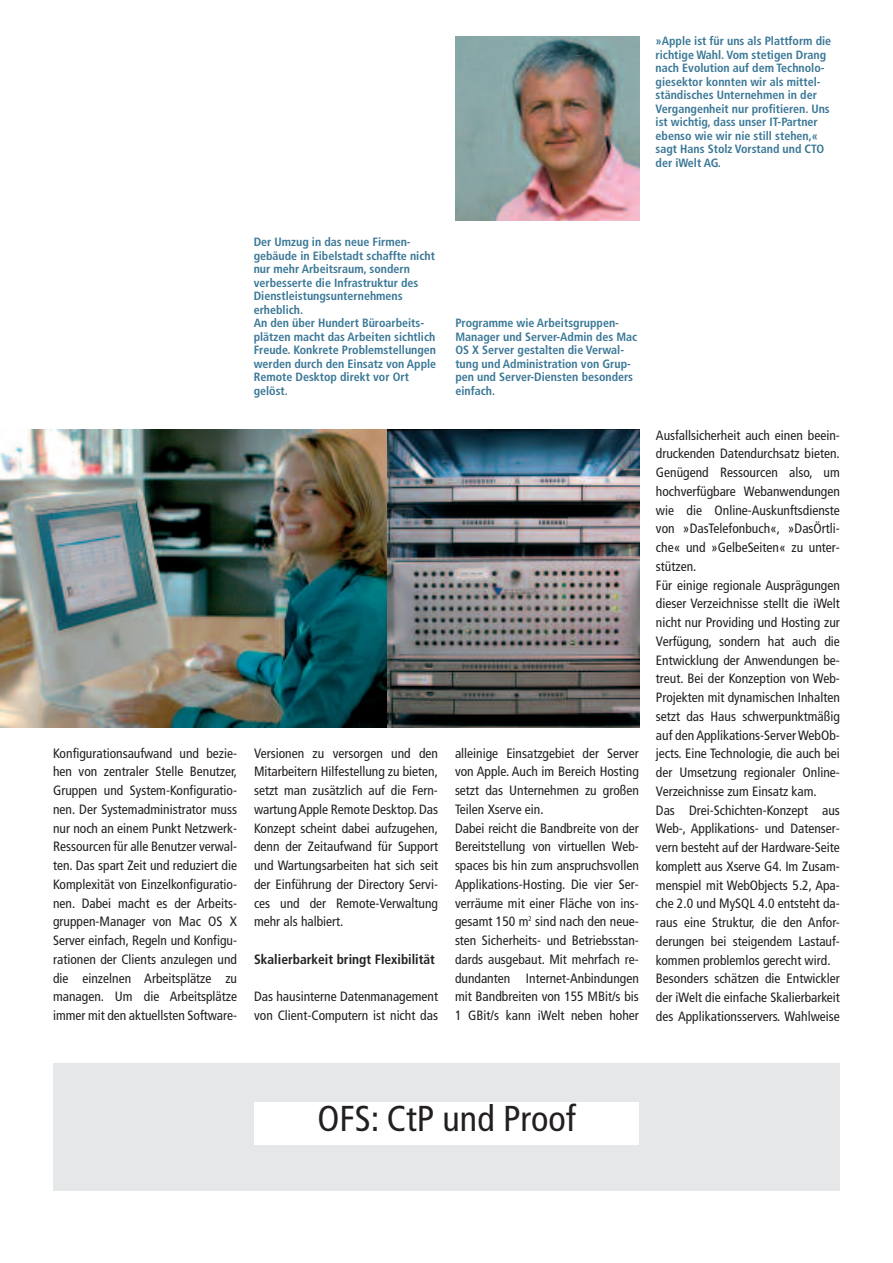
<style>
.page{position:relative;width:893px;height:1263px;background:#fff}
.page>*{position:absolute;margin:0;border:0;box-sizing:border-box;transform-origin:0 0}
.t1{font:condensed 36px "Frutiger";color:#231f20}
.t2{font:condensed 13.5px/18.8px "Frutiger";color:#231f20}
.t3{font:700 condensed 13.5px "Frutiger";color:#231f20}
.t4{font:700 condensed 12px/13.5px "Frutiger";color:#3b7897}
</style>
<div class="page">
<img style="left:0;top:429px;width:387px;height:298px">
<img style="left:387px;top:429px;width:252px;height:298px">
<img style="left:455px;top:36px;width:184px;height:184px">
<div style="left:53px;top:1063px;width:787px;height:128px;background:#e6e7e9"></div>
<div style="left:254px;top:1102px;width:385px;height:43px;background:#fff"></div>
<p class="t4" style="left:656px;top:35px;width:177px">»Apple ist für uns als Plattform die richtige Wahl. Vom stetigen Drang nach Evolution auf dem Technolo&shy;giesektor konnten wir als mittel&shy;ständisches Unternehmen in der<br>Vergangenheit nur profitieren. Uns ist wichtig, dass unser IT-Partner ebenso wie wir nie still stehen,« sagt Hans Stolz Vorstand und CTO der iWelt AG.</p>
<p class="t4" style="left:254px;top:236px;width:184px">Der Umzug in das neue Firmen&shy;gebäude in Eibelstadt schaffte nicht nur mehr Arbeitsraum, sondern verbesserte die Infrastruktur des<br>Dienstleistungsunternehmens erheblich.<br>An den über Hundert Büroarbeits&shy;plätzen macht das Arbeiten sichtlich<br>Freude. Konkrete Problemstellungen werden durch den Einsatz von Apple<br>Remote Desktop direkt vor Ort gelöst.</p>
<p class="t2" style="left:53px;top:744px;width:185px;text-align:justify">Konfigurationsaufwand und bezie&shy;hen von zentraler Stelle Benutzer, Gruppen und System-Konfiguratio&shy;nen. Der Systemadministrator muss nur noch an einem Punkt Netzwerk-Ressourcen für alle Benutzer verwal&shy;ten. Das spart Zeit und reduziert die Komplexität von Einzelkonfiguratio&shy;nen. Dabei macht es der Arbeits&shy;gruppen-Manager von Mac OS X Server einfach, Regeln und Konfigu&shy;rationen der Clients anzulegen und die einzelnen Arbeitsplätze zu managen. Um die Arbeitsplätze immer mit den aktuellsten Software-</p>
<p class="t2" style="left:254px;top:744px;width:185px;text-align:justify">Versionen zu versorgen und den Mitarbeitern Hilfestellung zu bieten, setzt man zusätzlich auf die Fern&shy;wartung Apple Remote Desktop. Das Konzept scheint dabei aufzugehen, denn der Zeitaufwand für Support und Wartungsarbeiten hat sich seit der Einführung der Directory Servi&shy;ces und der Remote-Verwaltung mehr als halbiert.</p>
<p class="t3" style="left:254px;top:954px;width:182px">Skalierbarkeit bringt Flexibilität</p>
<p class="t2" style="left:254px;top:988px;width:185px">Das hausinterne Datenmanagement von Client-Computern ist nicht das</p>
<p class="t4" style="left:455px;top:317px;width:183px">Programme wie Arbeitsgruppen-<br>Manager und Server-Admin des Mac<br>OS X Server gestalten die Verwal&shy;tung und Administration von Grup&shy;pen und Server-Diensten besonders einfach.</p>
<p class="t2" style="left:455px;top:744px;width:185px">alleinige Einsatzgebiet der Server von Apple. Auch im Bereich Hosting setzt das Unternehmen zu großen Teilen Xserve ein.<br>Dabei reicht die Bandbreite von der Bereitstellung von virtuellen Web&shy;spaces bis hin zum anspruchsvollen Applikations-Hosting. Die vier Ser&shy;verräume mit einer Fläche von ins&shy;gesamt 150 m<sup>2</sup> sind nach den neue&shy;sten Sicherheits- und Betriebsstan&shy;dards ausgebaut. Mit mehrfach re&shy;dundanten Internet-Anbindungen mit Bandbreiten von 155 MBit/s bis 1 GBit/s kann iWelt neben hoher</p>
<p class="t2" style="left:656px;top:427px;width:185px">Ausfallsicherheit auch einen beein&shy;druckenden Datendurchsatz bieten.<br>Genügend Ressourcen also, um hochverfügbare Webanwendungen wie die Online-Auskunftsdienste von »DasTelefonbuch«, »DasÖrtli&shy;che« und »GelbeSeiten« zu unter&shy;stützen.<br>Für einige regionale Ausprägungen dieser Verzeichnisse stellt die iWelt nicht nur Providing und Hosting zur Verfügung, sondern hat auch die Entwicklung der Anwendungen be&shy;treut. Bei der Konzeption von Web-Projekten mit dynamischen Inhalten setzt das Haus schwerpunktmäßig auf den Applikations-Server WebOb&shy;jects. Eine Technologie, die auch bei der Umsetzung regionaler Online-Verzeichnisse zum Einsatz kam.<br>Das Drei-Schichten-Konzept aus Web-, Applikations- und Datenser&shy;vern besteht auf der Hardware-Seite komplett aus Xserve G4. Im Zusam&shy;menspiel mit WebObjects 5.2, Apa&shy;che 2.0 und MySQL 4.0 entsteht da&shy;raus eine Struktur, die den Anfor&shy;derungen bei steigendem Lastauf&shy;kommen problemlos gerecht wird.<br>Besonders schätzen die Entwickler der iWelt die einfache Skalierbarkeit des Applikationsservers. Wahlweise</p>
<h1 class="t1" style="left:317px;top:1104px;width:260px">OFS: CtP und Proof</h1>
</div>
